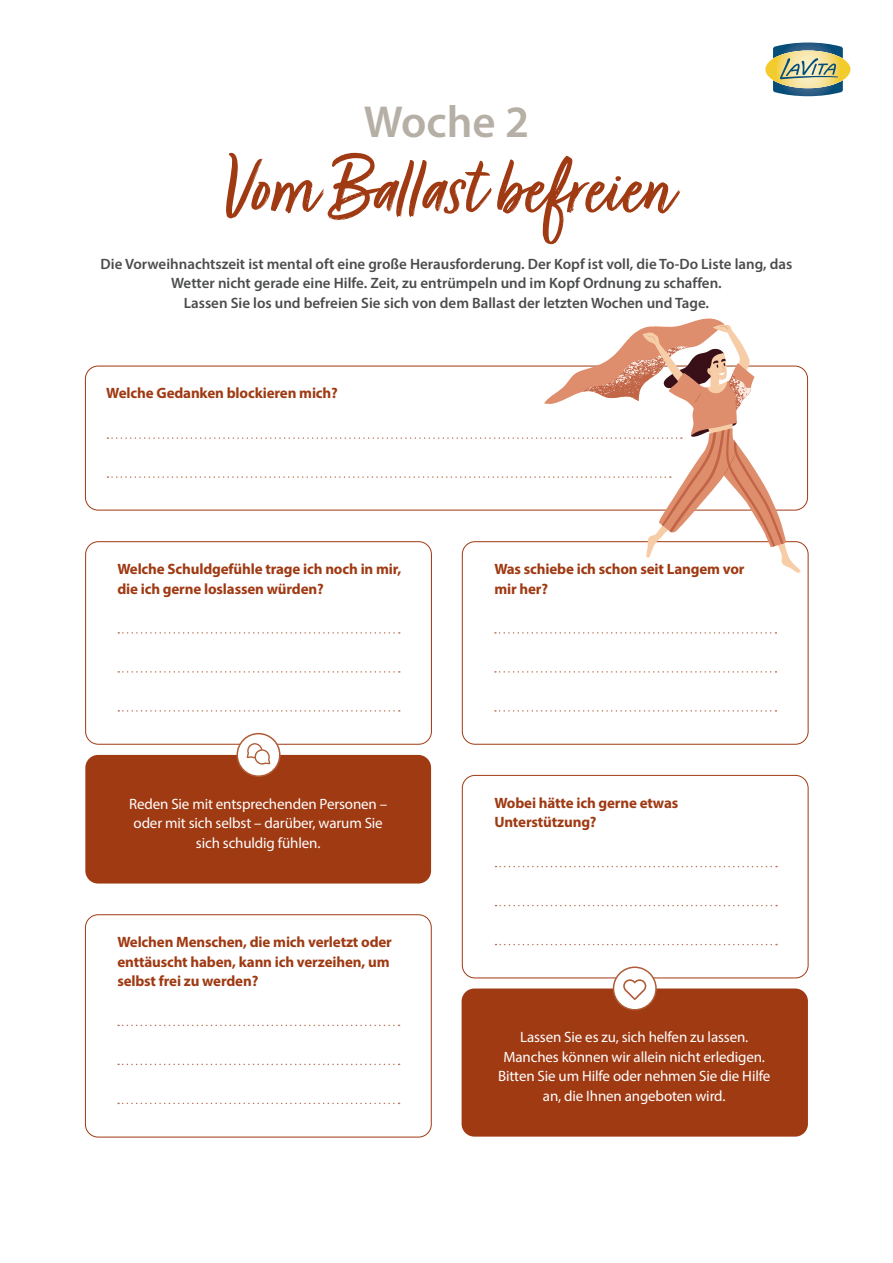
<style>
.page{position:relative;width:893px;height:1263px;background:#fff}
.page>*{position:absolute;margin:0;border:0;box-sizing:border-box;transform-origin:0 0}
.t1{font:88.5px "Turbinado Pro";color:#9f3a13}
.t2{font:600 45px "Myriad Pro";color:#b6afa6}
.t3{font:700 15px/19.5px "Myriad Pro";letter-spacing:-.01em;color:#9f3a13}
.t4{font:600 15px/19.5px "Myriad Pro";color:#4b4c4d;text-align:center}
.t5{font:15px/19.5px "Myriad Pro";letter-spacing:-.01em;color:#fff;text-align:center}
</style>
<div class="page">
<img style="left:765px;top:59px;width:85px;height:21px">
<svg style="left:773px;top:43px;width:70px;height:53px;background:#98a68c"></svg>
<svg style="left:495px;top:632px;width:281px;height:2px"></svg>
<svg style="left:495px;top:671px;width:281px;height:2px"></svg>
<svg style="left:495px;top:710px;width:281px;height:2px"></svg>
<div style="left:462px;top:775px;width:346px;height:203px;border:1px solid #9f3a13;border-radius:13px"></div>
<svg style="left:495px;top:866px;width:282px;height:1px"></svg>
<svg style="left:495px;top:905px;width:282px;height:1px"></svg>
<svg style="left:495px;top:944px;width:282px;height:1px"></svg>
<svg style="left:118px;top:632px;width:282px;height:2px"></svg>
<svg style="left:118px;top:671px;width:282px;height:2px"></svg>
<svg style="left:118px;top:710px;width:282px;height:2px"></svg>
<div style="left:85px;top:914px;width:347px;height:223px;border:1px solid #9f3a13;border-radius:13px"></div>
<svg style="left:118px;top:1025px;width:282px;height:1px"></svg>
<svg style="left:118px;top:1064px;width:282px;height:1px"></svg>
<svg style="left:118px;top:1103px;width:282px;height:1px"></svg>
<div style="left:462px;top:988px;width:346px;height:148px;background:#9f3a13;border-radius:13px"></div>
<div style="left:613px;top:967px;width:43px;height:43px;background:#fff;border-radius:50%"></div>
<div style="left:613px;top:966px;width:44px;height:44px;border:2px solid #b05b35;border-radius:50%"></div>
<svg style="left:623px;top:979px;width:23px;height:21px"></svg>
<div style="left:85px;top:755px;width:346px;height:128px;background:#9f3a13;border-radius:13px"></div>
<div style="left:237px;top:734px;width:43px;height:42px;background:#fff;border-radius:50%"></div>
<div style="left:236px;top:733px;width:45px;height:44px;border:2px solid #b05b35;border-radius:50%"></div>
<svg style="left:247px;top:743px;width:23px;height:21px"></svg>
<svg style="left:107px;top:318px;width:695px;height:255px"></svg>
<h2 class="t2" style="left:364px;top:93px;width:167px">Woche 2</h2>
<h1 class="t1" style="left:220px;top:140px;width:455px">Vom Ballast befreien</h1>
<p class="t4" style="left:101px;top:253px;width:693px">Die Vorweihnachtszeit ist mental oft eine große Herausforderung. Der Kopf ist voll, die To-Do Liste lang, das<br>Wetter nicht gerade eine Hilfe. Zeit, zu entrümpeln und im Kopf Ordnung zu schaffen.<br>Lassen Sie los und befreien Sie sich von dem Ballast der letzten Wochen und Tage.</p>
<p class="t3" style="left:106px;top:383px;width:233px">Welche Gedanken blockieren mich?</p>
<p class="t3" style="left:117px;top:559px;width:285px">Welche Schuldgefühle trage ich noch in mir, die ich gerne loslassen würden?</p>
<p class="t5" style="left:129px;top:794px;width:260px">Reden Sie mit entsprechenden Personen – oder mit sich selbst – darüber, warum Sie sich schuldig fühlen.</p>
<p class="t3" style="left:117px;top:932px;width:276px">Welchen Menschen, die mich verletzt oder enttäuscht haben, kann ich verzeihen, um selbst frei zu werden?</p>
<p class="t3" style="left:494px;top:559px;width:252px">Was schiebe ich schon seit Langem vor mir her?</p>
<p class="t3" style="left:494px;top:792px;width:186px">Wobei hätte ich gerne etwas<br>Unterstützung?</p>
<p class="t5" style="left:498px;top:1027px;width:274px">Lassen Sie es zu, sich helfen zu lassen.<br>Manches können wir allein nicht erledigen.<br>Bitten Sie um Hilfe oder nehmen Sie die Hilfe an, die Ihnen angeboten wird.</p>
</div>
